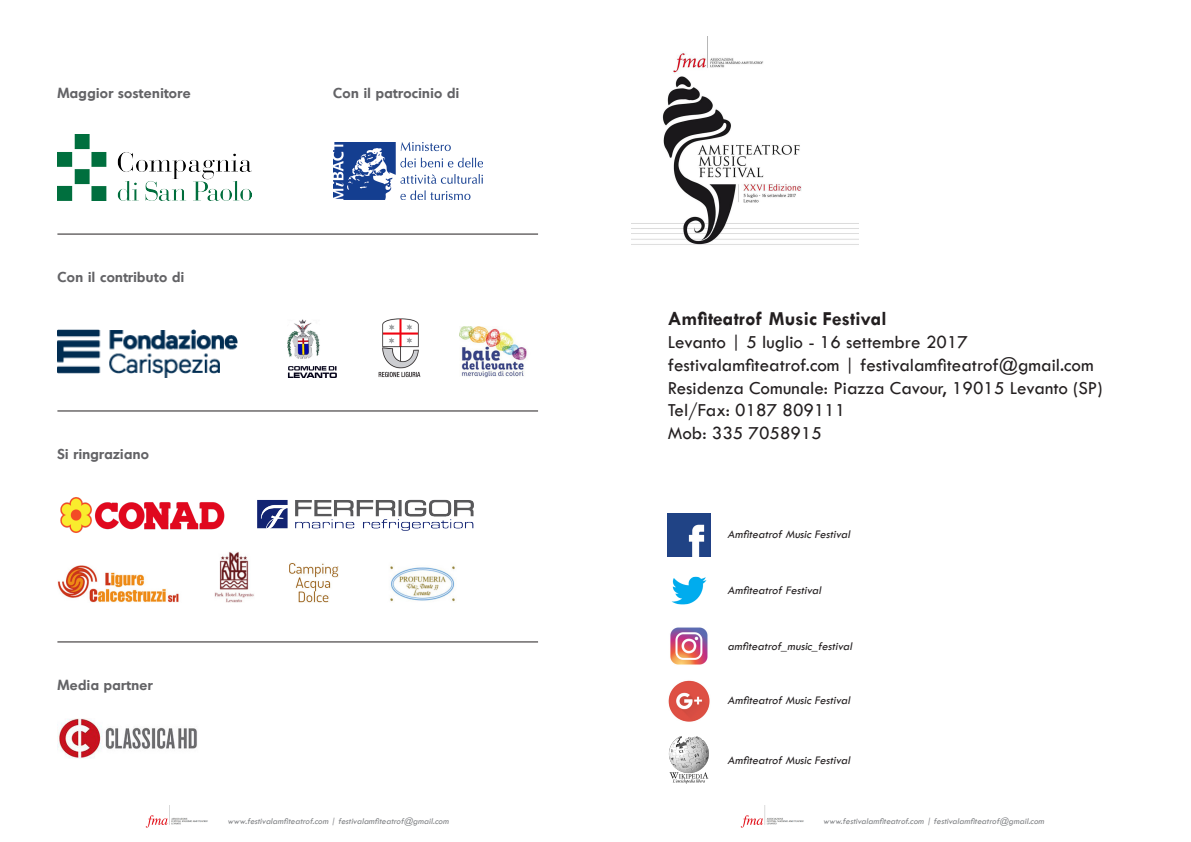
<style>
.page{position:relative;width:1191px;height:842px;background:#fff}
.page>*{position:absolute;margin:0;border:0;box-sizing:border-box;transform-origin:0 0}
.t1{font:700 20px "Tw Cen";color:#231f20}
.t2{font:19px "Tw Cen";color:#231f20}
.t3{font:600 14px "Montreal";letter-spacing:.03em;color:#636366}
.t4{font:italic 12px "Tw Cen";color:#231f20}
.t5{font:italic 9px "Tw Cen";color:#808285}
</style>
<div class="page">
<hr style="left:57px;top:234px;width:481px;height:1px;background:#231f20">
<img style="left:333px;top:143px;width:150px;height:56px">
<img style="left:287px;top:319px;width:49px;height:58px">
<img style="left:378px;top:318px;width:42px;height:59px">
<img style="left:459px;top:326px;width:68px;height:51px">
<hr style="left:57px;top:411px;width:481px;height:1px;background:#231f20">
<img style="left:60px;top:497px;width:165px;height:36px">
<img style="left:258px;top:499px;width:216px;height:32px">
<img style="left:57px;top:566px;width:122px;height:36px">
<img style="left:289px;top:563px;width:49px;height:39px">
<img style="left:390px;top:566px;width:65px;height:36px">
<img style="left:214px;top:552px;width:40px;height:50px">
<hr style="left:57px;top:642px;width:481px;height:1px;background:#231f20">
<img style="left:57px;top:718px;width:140px;height:40px">
<img style="left:57px;top:134px;width:194px;height:66px">
<img style="left:145px;top:806px;width:63px;height:22px">
<img style="left:57px;top:329px;width:180px;height:48px">
<img style="left:631px;top:36px;width:227px;height:209px">
<img style="left:668px;top:514px;width:42px;height:42px">
<img style="left:671px;top:576px;width:36px;height:29px">
<img style="left:670px;top:627px;width:38px;height:38px">
<img style="left:668px;top:680px;width:42px;height:42px">
<img style="left:668px;top:736px;width:41px;height:48px">
<img style="left:741px;top:806px;width:63px;height:22px">
<p class="t3" style="left:57px;top:84px;width:135px">Maggior sostenitore</p>
<p class="t3" style="left:57px;top:268px;width:128px">Con il contributo di</p>
<p class="t3" style="left:57px;top:445px;width:93px">Si ringraziano</p>
<p class="t3" style="left:333px;top:84px;width:128px">Con il patrocinio di</p>
<p class="t3" style="left:57px;top:676px;width:97px">Media partner</p>
<p class="t5" style="left:227px;top:815px;width:225px">www.festivalamfiteatrof.com | festivalamfiteatrof@gmail.com</p>
<p class="t1" style="left:668px;top:307px;width:220px">Amfiteatrof Music Festival</p>
<p class="t2" style="left:668px;top:330px;width:302px">Levanto | 5 luglio - 16 settembre 2017</p>
<p class="t2" style="left:668px;top:353px;width:427px">festivalamfiteatrof.com | festivalamfiteatrof@gmail.com</p>
<p class="t2" style="left:668px;top:376px;width:436px">Residenza Comunale: Piazza Cavour, 19015 Levanto (SP)</p>
<p class="t2" style="left:668px;top:399px;width:179px">Tel/Fax: 0187 809111</p>
<p class="t2" style="left:668px;top:422px;width:156px">Mob: 335 7058915</p>
<p class="t4" style="left:727px;top:527px;width:126px">Amfiteatrof Music Festival</p>
<p class="t4" style="left:727px;top:583px;width:97px">Amfiteatrof Festival</p>
<p class="t4" style="left:727px;top:639px;width:128px">amfiteatrof_music_festival</p>
<p class="t4" style="left:727px;top:693px;width:126px">Amfiteatrof Music Festival</p>
<p class="t4" style="left:727px;top:753px;width:126px">Amfiteatrof Music Festival</p>
<p class="t5" style="left:823px;top:815px;width:225px">www.festivalamfiteatrof.com | festivalamfiteatrof@gmail.com</p>
</div>
